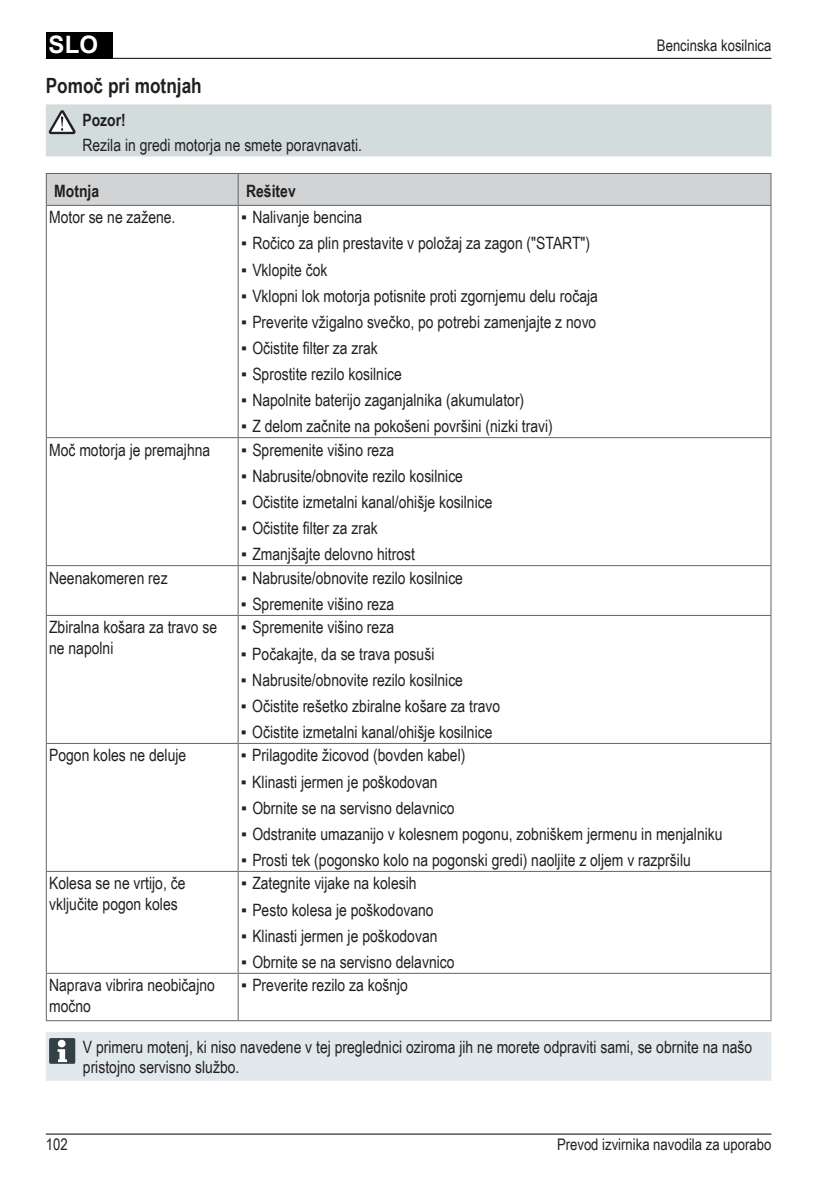
<style>
.page{position:relative;width:840px;height:1190px;background:#fff}
.page>*{position:absolute;margin:0;border:0;box-sizing:border-box;transform-origin:0 0}
.t1{font:700 24px "Arial";color:#fff}
.t2{font:700 21px "Arial Narrow";color:#231f20}
.t3{font:17px/20.4px "Arial Narrow";color:#231f20}
.t4{font:700 17px "Arial Narrow";color:#231f20}
.t5{font:16px "Arial Narrow";color:#231f20}
</style>
<div class="page">
<div style="left:46px;top:32px;width:67px;height:27px;background:#000"></div>
<hr style="left:46px;top:1134px;width:725px;height:1px;background:#000">
<hr style="left:46px;top:58px;width:725px;height:1px;background:#000">
<div style="left:46px;top:104px;width:725px;height:52px;background:#d3dcdc"></div>
<div style="left:47px;top:174px;width:723px;height:31px;background:#d1d3d4"></div>
<hr style="left:46px;top:173px;width:192px;height:1px;background:#636466">
<hr style="left:46px;top:174px;width:1px;height:31px;background:#636466">
<hr style="left:238px;top:173px;width:533px;height:1px;background:#636466">
<hr style="left:238px;top:174px;width:1px;height:31px;background:#636466">
<hr style="left:770px;top:174px;width:1px;height:31px;background:#636466">
<hr style="left:46px;top:205px;width:725px;height:1px;background:#636466">
<hr style="left:46px;top:206px;width:1px;height:231px;background:#636466">
<hr style="left:238px;top:206px;width:1px;height:231px;background:#636466">
<hr style="left:770px;top:206px;width:1px;height:231px;background:#636466">
<hr style="left:46px;top:437px;width:192px;height:1px;background:#636466">
<hr style="left:46px;top:438px;width:1px;height:127px;background:#636466">
<hr style="left:238px;top:437px;width:533px;height:1px;background:#636466">
<hr style="left:238px;top:438px;width:1px;height:127px;background:#636466">
<hr style="left:770px;top:438px;width:1px;height:127px;background:#636466">
<hr style="left:46px;top:565px;width:192px;height:1px;background:#636466">
<hr style="left:46px;top:566px;width:1px;height:49px;background:#636466">
<hr style="left:238px;top:565px;width:533px;height:1px;background:#636466">
<hr style="left:238px;top:566px;width:1px;height:49px;background:#636466">
<hr style="left:770px;top:566px;width:1px;height:49px;background:#636466">
<hr style="left:46px;top:615px;width:192px;height:1px;background:#636466">
<hr style="left:46px;top:616px;width:1px;height:127px;background:#636466">
<hr style="left:238px;top:615px;width:533px;height:1px;background:#636466">
<hr style="left:238px;top:616px;width:1px;height:127px;background:#636466">
<hr style="left:770px;top:616px;width:1px;height:127px;background:#636466">
<hr style="left:46px;top:743px;width:192px;height:1px;background:#636466">
<hr style="left:46px;top:744px;width:1px;height:127px;background:#636466">
<hr style="left:238px;top:743px;width:533px;height:1px;background:#636466">
<hr style="left:238px;top:744px;width:1px;height:127px;background:#636466">
<hr style="left:770px;top:744px;width:1px;height:127px;background:#636466">
<hr style="left:46px;top:871px;width:192px;height:1px;background:#636466">
<hr style="left:46px;top:872px;width:1px;height:101px;background:#636466">
<hr style="left:238px;top:871px;width:533px;height:1px;background:#636466">
<hr style="left:238px;top:872px;width:1px;height:101px;background:#636466">
<hr style="left:770px;top:872px;width:1px;height:101px;background:#636466">
<hr style="left:46px;top:973px;width:192px;height:1px;background:#636466">
<hr style="left:46px;top:974px;width:1px;height:46px;background:#636466">
<hr style="left:238px;top:973px;width:533px;height:1px;background:#636466">
<hr style="left:238px;top:974px;width:1px;height:46px;background:#636466">
<hr style="left:770px;top:974px;width:1px;height:46px;background:#636466">
<hr style="left:46px;top:1020px;width:725px;height:1px;background:#636466">
<div style="left:46px;top:1032px;width:725px;height:49px;background:#e2e9ed"></div>
<div style="left:58px;top:1040px;width:8px;height:7px;background:#fff;border-radius:50%"></div>
<h1 class="t1" style="left:49px;top:31px;width:51px">SLO</h1>
<p class="t2" style="left:46px;top:73px;width:157px">Pomoč pri motnjah</p>
<p class="t4" style="left:82px;top:110px;width:45px">Pozor!</p>
<p class="t3" style="left:82px;top:134px;width:281px">Rezila in gredi motorja ne smete poravnavati.</p>
<p class="t4" style="left:54px;top:181px;width:46px">Motnja</p>
<p class="t4" style="left:246px;top:181px;width:51px">Rešitev</p>
<p class="t3" style="left:49px;top:207px;width:128px">Motor se ne zažene.</p>
<p class="t3" style="left:241px;top:207px;width:123px">▪ Nalivanje bencina</p>
<p class="t3" style="left:241px;top:233px;width:351px">▪ Ročico za plin prestavite v položaj za zagon ("START")</p>
<p class="t3" style="left:241px;top:259px;width:88px">▪ Vklopite čok</p>
<p class="t3" style="left:241px;top:285px;width:358px">▪ Vklopni lok motorja potisnite proti zgornjemu delu ročaja</p>
<p class="t3" style="left:241px;top:311px;width:357px">▪ Preverite vžigalno svečko, po potrebi zamenjajte z novo</p>
<p class="t3" style="left:241px;top:337px;width:138px">▪ Očistite filter za zrak</p>
<p class="t3" style="left:241px;top:363px;width:162px">▪ Sprostite rezilo kosilnice</p>
<p class="t3" style="left:241px;top:390px;width:285px">▪ Napolnite baterijo zaganjalnika (akumulator)</p>
<p class="t3" style="left:241px;top:416px;width:313px">▪ Z delom začnite na pokošeni površini (nizki travi)</p>
<p class="t3" style="left:49px;top:439px;width:163px">Moč motorja je premajhna</p>
<p class="t3" style="left:241px;top:439px;width:155px">▪ Spremenite višino reza</p>
<p class="t3" style="left:241px;top:465px;width:224px">▪ Nabrusite/obnovite rezilo kosilnice</p>
<p class="t3" style="left:241px;top:491px;width:253px">▪ Očistite izmetalni kanal/ohišje kosilnice</p>
<p class="t3" style="left:241px;top:518px;width:138px">▪ Očistite filter za zrak</p>
<p class="t3" style="left:241px;top:544px;width:176px">▪ Zmanjšajte delovno hitrost</p>
<p class="t3" style="left:49px;top:567px;width:120px">Neenakomeren rez</p>
<p class="t3" style="left:241px;top:567px;width:224px">▪ Nabrusite/obnovite rezilo kosilnice</p>
<p class="t3" style="left:241px;top:593px;width:155px">▪ Spremenite višino reza</p>
<p class="t3" style="left:49px;top:617px;width:170px">Zbiralna košara za travo se ne napolni</p>
<p class="t3" style="left:241px;top:617px;width:155px">▪ Spremenite višino reza</p>
<p class="t3" style="left:241px;top:643px;width:195px">▪ Počakajte, da se trava posuši</p>
<p class="t3" style="left:241px;top:669px;width:224px">▪ Nabrusite/obnovite rezilo kosilnice</p>
<p class="t3" style="left:241px;top:695px;width:261px">▪ Očistite rešetko zbiralne košare za travo</p>
<p class="t3" style="left:241px;top:721px;width:253px">▪ Očistite izmetalni kanal/ohišje kosilnice</p>
<p class="t5" style="left:657px;top:36px;width:116px">Bencinska kosilnica</p>
<p class="t3" style="left:49px;top:745px;width:139px">Pogon koles ne deluje</p>
<p class="t3" style="left:241px;top:745px;width:226px">▪ Prilagodite žicovod (bovden kabel)</p>
<p class="t3" style="left:241px;top:771px;width:198px">▪ Klinasti jermen je poškodovan</p>
<p class="t3" style="left:241px;top:797px;width:215px">▪ Obrnite se na servisno delavnico</p>
<p class="t3" style="left:241px;top:823px;width:483px">▪ Odstranite umazanijo v kolesnem pogonu, zobniškem jermenu in menjalniku</p>
<p class="t3" style="left:241px;top:849px;width:451px">▪ Prosti tek (pogonsko kolo na pogonski gredi) naoljite z oljem v razpršilu</p>
<p class="t3" style="left:49px;top:873px;width:138px">Kolesa se ne vrtijo, če vključite pogon koles</p>
<p class="t3" style="left:241px;top:873px;width:177px">▪ Zategnite vijake na kolesih</p>
<p class="t3" style="left:241px;top:899px;width:194px">▪ Pesto kolesa je poškodovano</p>
<p class="t3" style="left:241px;top:925px;width:198px">▪ Klinasti jermen je poškodovan</p>
<p class="t3" style="left:241px;top:951px;width:215px">▪ Obrnite se na servisno delavnico</p>
<p class="t3" style="left:49px;top:975px;width:167px">Naprava vibrira neobičajno močno</p>
<p class="t3" style="left:241px;top:975px;width:169px">▪ Preverite rezilo za košnjo</p>
<p class="t3" style="left:83px;top:1036px;width:671px">V primeru motenj, ki niso navedene v tej preglednici oziroma jih ne morete odpraviti sami, se obrnite na našo pristojno servisno službo.</p>
<p class="t5" style="left:46px;top:1135px;width:23px">102</p>
<p class="t5" style="left:557px;top:1135px;width:216px">Prevod izvirnika navodila za uporabo</p>
</div>
